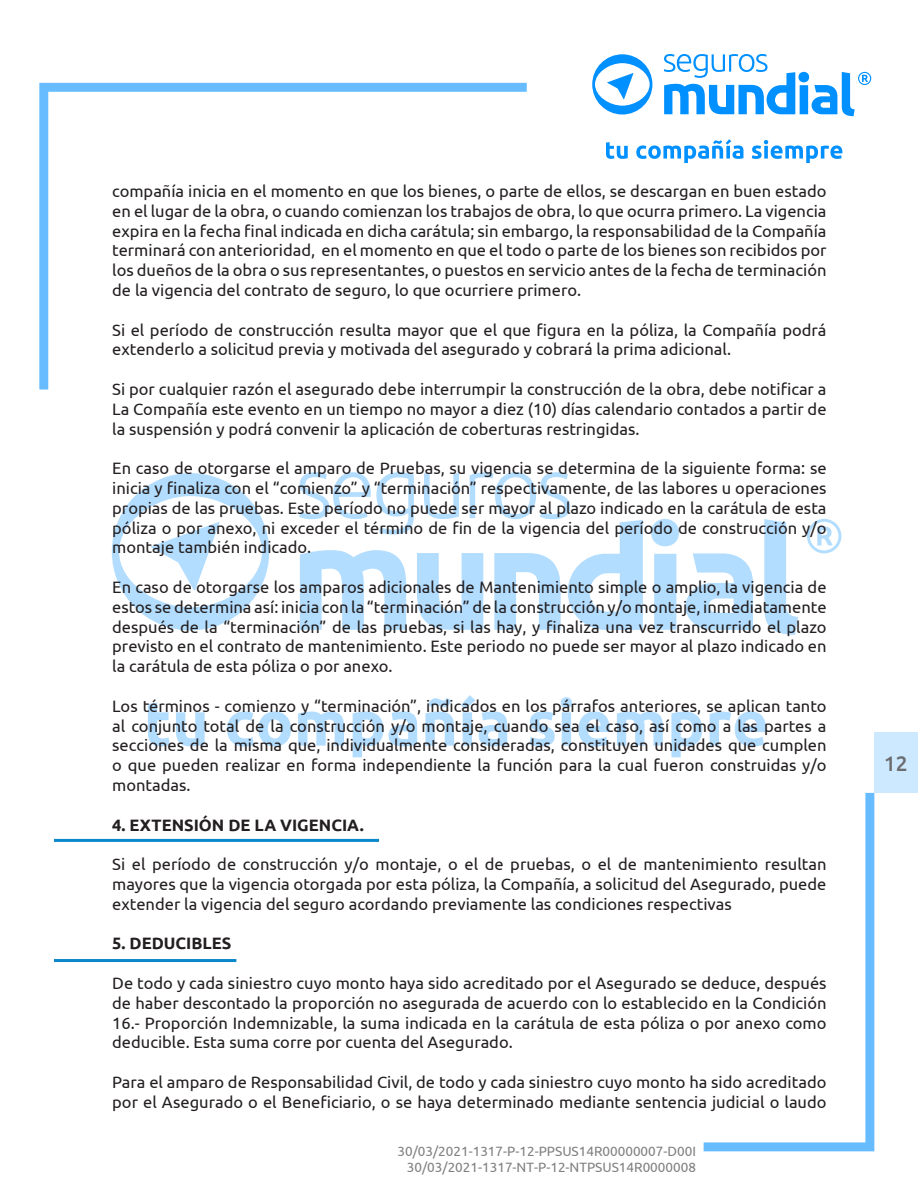
<style>
.page{position:relative;width:918px;height:1188px;background:#fff}
.page>*{position:absolute;margin:0;border:0;box-sizing:border-box;transform-origin:0 0}
.t1{font:500 21px "Ubuntu";color:#6c6d70}
.t2{font:16.5px/19.8px "Ubuntu";color:#231f20;text-align:justify}
.t3{font:700 16.5px "Ubuntu";color:#231f20}
.t4{font:13.5px/16.2px "Ubuntu";color:#808080;text-align:right}
</style>
<div class="page">
<svg style="left:112px;top:473px;width:157px;height:157px"></svg>
<svg style="left:764px;top:519px;width:34px;height:116px"></svg>
<svg style="left:651px;top:519px;width:28px;height:111px"></svg>
<svg style="left:685px;top:553px;width:68px;height:77px"></svg>
<svg style="left:299px;top:472px;width:344px;height:158px"></svg>
<svg style="left:148px;top:703px;width:22px;height:43px"></svg>
<svg style="left:176px;top:712px;width:29px;height:34px"></svg>
<svg style="left:227px;top:711px;width:64px;height:36px"></svg>
<svg style="left:298px;top:712px;width:46px;height:34px"></svg>
<svg style="left:353px;top:711px;width:64px;height:46px"></svg>
<svg style="left:425px;top:698px;width:29px;height:48px"></svg>
<svg style="left:461px;top:695px;width:46px;height:51px"></svg>
<svg style="left:529px;top:711px;width:26px;height:36px"></svg>
<svg style="left:561px;top:697px;width:11px;height:49px"></svg>
<svg style="left:578px;top:711px;width:32px;height:36px"></svg>
<svg style="left:617px;top:712px;width:46px;height:34px"></svg>
<svg style="left:671px;top:712px;width:31px;height:45px"></svg>
<svg style="left:710px;top:711px;width:56px;height:36px"></svg>
<svg style="left:807px;top:519px;width:34px;height:34px"></svg>
<svg style="left:592px;top:54px;width:60px;height:60px"></svg>
<svg style="left:606px;top:142px;width:22px;height:17px"></svg>
<svg style="left:636px;top:139px;width:107px;height:24px"></svg>
<svg style="left:752px;top:140px;width:90px;height:23px"></svg>
<svg style="left:664px;top:54px;width:207px;height:62px"></svg>
<svg style="left:39px;top:83px;width:488px;height:307px"></svg>
<svg style="left:704px;top:793px;width:170px;height:358px"></svg>
<div style="left:874px;top:732px;width:44px;height:61px;background:#cde9ff"></div>
<hr style="left:54px;top:839px;width:325px;height:3px;background:#0988cb">
<hr style="left:54px;top:959px;width:182px;height:3px;background:#0988cb">
<p class="t2" style="left:112px;top:181px;width:716px">compañía inicia en el momento en que los bienes, o parte de ellos, se descargan en buen estado en el lugar de la obra, o cuando comienzan los trabajos de obra, lo que ocurra primero. La vigencia expira en la fecha final indicada en dicha carátula; sin embargo, la responsabilidad de la Compañía terminará con anterioridad, en el momento en que el todo o parte de los bienes son recibidos por los dueños de la obra o sus representantes, o puestos en servicio antes de la fecha de terminación de la vigencia del contrato de seguro, lo que ocurriere primero.</p>
<p class="t2" style="left:112px;top:319px;width:716px">Si el período de construcción resulta mayor que el que figura en la póliza, la Compañía podrá extenderlo a solicitud previa y motivada del asegurado y cobrará la prima adicional.</p>
<p class="t2" style="left:112px;top:379px;width:716px">Si por cualquier razón el asegurado debe interrumpir la construcción de la obra, debe notificar a La Compañía este evento en un tiempo no mayor a diez (10) días calendario contados a partir de la suspensión y podrá convenir la aplicación de coberturas restringidas.</p>
<p class="t2" style="left:112px;top:458px;width:716px">En caso de otorgarse el amparo de Pruebas, su vigencia se determina de la siguiente forma: se inicia y finaliza con el “comienzo” y “terminación” respectivamente, de las labores u operaciones propias de las pruebas. Este período no puede ser mayor al plazo indicado en la carátula de esta póliza o por anexo, ni exceder el término de fin de la vigencia del período de construcción y/o montaje también indicado.</p>
<p class="t2" style="left:112px;top:577px;width:716px">En caso de otorgarse los amparos adicionales de Mantenimiento simple o amplio, la vigencia de estos se determina así: inicia con la “terminación” de la construcción y/o montaje, inmediatamente después de la “terminación” de las pruebas, si las hay, y finaliza una vez transcurrido el plazo previsto en el contrato de mantenimiento. Este periodo no puede ser mayor al plazo indicado en la carátula de esta póliza o por anexo.</p>
<p class="t2" style="left:112px;top:695px;width:716px">Los términos - comienzo y “terminación”, indicados en los párrafos anteriores, se aplican tanto al conjunto total de la construcción y/o montaje, cuando sea el caso, así como a las partes a secciones de la misma que, individualmente consideradas, constituyen unidades que cumplen o que pueden realizar en forma independiente la función para la cual fueron construidas y/o montadas.</p>
<p class="t3" style="left:112px;top:815px;width:253px">4. EXTENSIÓN DE LA VIGENCIA.</p>
<p class="t2" style="left:112px;top:854px;width:716px">Si el período de construcción y/o montaje, o el de pruebas, o el de mantenimiento resultan mayores que la vigencia otorgada por esta póliza, la Compañía, a solicitud del Asegurado, puede extender la vigencia del seguro acordando previamente las condiciones respectivas</p>
<p class="t3" style="left:112px;top:933px;width:121px">5. DEDUCIBLES</p>
<p class="t2" style="left:112px;top:973px;width:716px">De todo y cada siniestro cuyo monto haya sido acreditado por el Asegurado se deduce, después de haber descontado la proporción no asegurada de acuerdo con lo establecido en la Condición 16.- Proporción Indemnizable, la suma indicada en la carátula de esta póliza o por anexo como deducible. Esta suma corre por cuenta del Asegurado.</p>
<p class="t2" style="left:112px;top:1072px;width:716px">Para el amparo de Responsabilidad Civil, de todo y cada siniestro cuyo monto ha sido acreditado por el Asegurado o el Beneficiario, o se haya determinado mediante sentencia judicial o laudo</p>
<p class="t4" style="left:397px;top:1143px;width:300px">30/03/2021-1317-P-12-PPSUS14R00000007-D00I<br>30/03/2021-1317-NT-P-12-NTPSUS14R0000008</p>
<p class="t1" style="left:884px;top:750px;width:25px">12</p>
</div>
